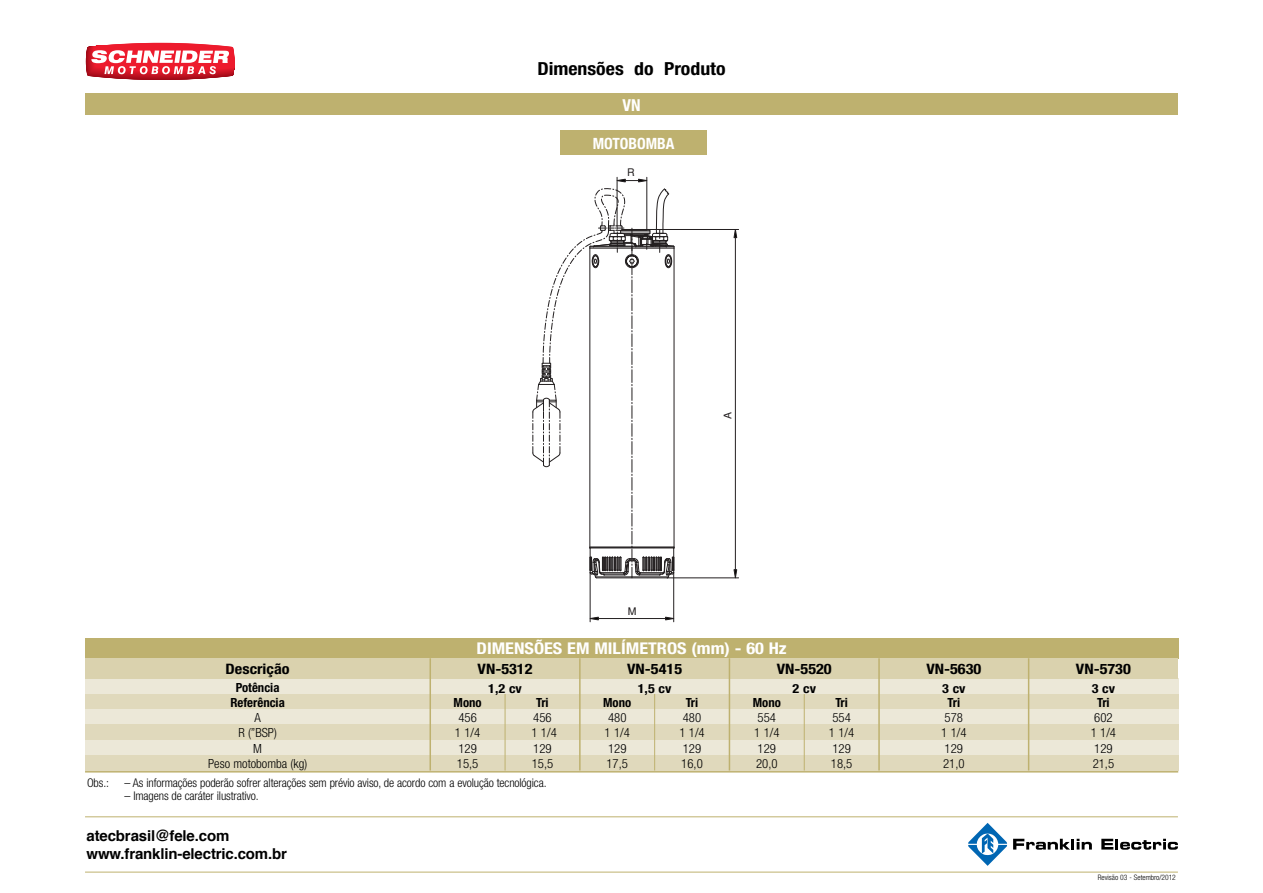
<style>
.page{position:relative;width:1263px;height:893px;background:#fff}
.page>*{position:absolute;margin:0;border:0;box-sizing:border-box;transform-origin:0 0}
.t1{font:700 condensed 18px "Helvetica Neue";color:#000;scale:1.1 1}
.t2{font:700 condensed 16.5px "Helvetica Neue";color:#fff}
.t3{font:700 condensed 16.2px "Helvetica Neue";color:#fff;scale:1.13 1}
.t4{font:700 condensed 15.6px "Helvetica Neue";color:#fff}
.t5{font:700 15px/18px "Helvetica";letter-spacing:-.01em;color:#000}
.t6{font:700 condensed 14.4px "Helvetica Neue";color:#000;scale:1.13 1}
.t7{font:300 condensed 12.6px/15.3px "Helvetica Neue";color:#000}
.t8{font:700 condensed 12.6px/15.3px "Helvetica Neue";color:#000;text-align:center}
.t9{font:700 condensed 12.6px "Helvetica Neue";color:#000;scale:1.13 1}
.t10{font:300 condensed 12px "Helvetica Neue";letter-spacing:-.01em;color:#000}
.t11{font:10.5px "Helvetica";color:#231f20}
.t12{font:300 condensed 7.5px "Helvetica Neue";color:#000}
</style>
<div class="page">
<svg style="left:1013px;top:839px;width:79px;height:11px"></svg>
<svg style="left:1101px;top:839px;width:77px;height:11px"></svg>
<svg style="left:968px;top:823px;width:39px;height:43px"></svg>
<hr style="left:85px;top:816px;width:1093px;height:1px;background:#beb16f">
<hr style="left:85px;top:872px;width:1093px;height:1px;background:#beb16f">
<svg style="left:86px;top:43px;width:149px;height:37px"></svg>
<div style="left:85px;top:94px;width:1093px;height:21px;background:#beb16f"></div>
<hr style="left:735px;top:238px;width:1px;height:332px;background:#231f20">
<hr style="left:667px;top:577px;width:72px;height:1px;background:#231f20">
<hr style="left:647px;top:229px;width:92px;height:1px;background:#231f20">
<svg style="left:733px;top:230px;width:4px;height:8px"></svg>
<svg style="left:733px;top:569px;width:4px;height:10px"></svg>
<hr style="left:598px;top:618px;width:67px;height:1px;background:#231f20">
<hr style="left:673px;top:573px;width:1px;height:49px;background:#231f20">
<hr style="left:590px;top:573px;width:1px;height:49px;background:#231f20">
<svg style="left:589px;top:616px;width:10px;height:5px"></svg>
<svg style="left:665px;top:616px;width:10px;height:5px"></svg>
<hr style="left:617px;top:177px;width:1px;height:52px;background:#231f20">
<hr style="left:646px;top:177px;width:1px;height:52px;background:#231f20">
<svg style="left:532px;top:178px;width:143px;height:401px"></svg>
<div style="left:560px;top:131px;width:147px;height:24px;background:#beb16f"></div>
<div style="left:85px;top:679px;width:1093px;height:15px;background:#ece8d8"></div>
<div style="left:85px;top:694px;width:1093px;height:15px;background:#e0d9bc"></div>
<div style="left:85px;top:709px;width:1093px;height:16px;background:#ece8d8"></div>
<div style="left:85px;top:725px;width:1093px;height:15px;background:#e0d9bc"></div>
<div style="left:85px;top:740px;width:1093px;height:15px;background:#ece8d8"></div>
<div style="left:85px;top:755px;width:1093px;height:15px;background:#e0d9bc"></div>
<div style="left:85px;top:638px;width:1093px;height:20px;background:#beb16f"></div>
<div style="left:85px;top:658px;width:345px;height:21px;background:#dad2ae"></div>
<div style="left:430px;top:658px;width:150px;height:21px;background:#dad2ae"></div>
<div style="left:580px;top:658px;width:149px;height:21px;background:#dad2ae"></div>
<div style="left:729px;top:658px;width:150px;height:21px;background:#dad2ae"></div>
<div style="left:879px;top:658px;width:150px;height:21px;background:#dad2ae"></div>
<div style="left:1029px;top:658px;width:149px;height:21px;background:#dad2ae"></div>
<hr style="left:505px;top:694px;width:1px;height:76px;background:#beb16f">
<hr style="left:654px;top:694px;width:1px;height:76px;background:#beb16f">
<hr style="left:804px;top:694px;width:1px;height:76px;background:#beb16f">
<hr style="left:429px;top:658px;width:2px;height:112px;background:#beb16f">
<hr style="left:579px;top:658px;width:2px;height:112px;background:#beb16f">
<hr style="left:729px;top:658px;width:1px;height:112px;background:#beb16f">
<hr style="left:878px;top:658px;width:2px;height:112px;background:#beb16f">
<hr style="left:1028px;top:658px;width:1px;height:112px;background:#beb16f">
<hr style="left:85px;top:771px;width:1093px;height:1px;background:#beb16f">
<h1 class="t1" style="left:537px;top:62px;width:173px">Dimensões do Produto</h1>
<h2 class="t2" style="left:622px;top:99px;width:20px">VN</h2>
<p class="t4" style="left:593px;top:138px;width:83px">MOTOBOMBA</p>
<p class="t11" style="left:627px;top:169px;width:9px">R</p>
<p class="t11" style="left:628px;top:608px;width:10px">M</p>
<p class="t11" style="left:724px;top:419px;width:9px;rotate:-90deg">A</p>
<p class="t6" style="left:226px;top:664px;width:58px">Descrição</p>
<p class="t8" style="left:230px;top:680px;width:56px">Potência<br>Referência</p>
<p class="t7" style="left:208px;top:711px;width:101px;text-align:center">A<br>R (”BSP)<br>M<br>Peso motobomba (kg)</p>
<p class="t3" style="left:477px;top:643px;width:276px">DIMENSÕES EM MILÍMETROS (mm) - 60 Hz</p>
<p class="t6" style="left:478px;top:664px;width:50px">VN-5312</p>
<p class="t6" style="left:627px;top:664px;width:50px">VN-5415</p>
<p class="t6" style="left:777px;top:664px;width:50px">VN-5520</p>
<p class="t6" style="left:926px;top:664px;width:50px">VN-5630</p>
<p class="t6" style="left:1076px;top:664px;width:50px">VN-5730</p>
<p class="t9" style="left:488px;top:684px;width:31px">1,2 cv</p>
<p class="t9" style="left:638px;top:684px;width:31px">1,5 cv</p>
<p class="t9" style="left:792px;top:684px;width:22px">2 cv</p>
<p class="t9" style="left:942px;top:684px;width:22px">3 cv</p>
<p class="t9" style="left:1092px;top:684px;width:22px">3 cv</p>
<p class="t8" style="left:454px;top:696px;width:30px">Mono</p>
<p class="t7" style="left:455px;top:711px;width:27px">456<br>1 1/4<br>129<br>15,5</p>
<p class="t8" style="left:536px;top:696px;width:14px">Tri</p>
<p class="t7" style="left:531px;top:711px;width:27px">456<br>1 1/4<br>129<br>15,5</p>
<p class="t8" style="left:603px;top:696px;width:30px">Mono</p>
<p class="t7" style="left:605px;top:711px;width:27px">480<br>1 1/4<br>129<br>17,5</p>
<p class="t8" style="left:686px;top:696px;width:14px">Tri</p>
<p class="t7" style="left:679px;top:711px;width:27px">480<br>1 1/4<br>129<br>16,0</p>
<p class="t8" style="left:753px;top:696px;width:30px">Mono</p>
<p class="t7" style="left:754px;top:711px;width:27px">554<br>1 1/4<br>129<br>20,0</p>
<p class="t8" style="left:835px;top:696px;width:14px">Tri</p>
<p class="t7" style="left:829px;top:711px;width:27px">554<br>1 1/4<br>129<br>18,5</p>
<p class="t8" style="left:947px;top:696px;width:14px">Tri</p>
<p class="t7" style="left:941px;top:711px;width:27px">578<br>1 1/4<br>129<br>21,0</p>
<p class="t8" style="left:1097px;top:696px;width:14px">Tri</p>
<p class="t7" style="left:1091px;top:711px;width:27px">602<br>1 1/4<br>129<br>21,5</p>
<p class="t10" style="left:87px;top:778px;width:23px">Obs.:</p>
<p class="t10" style="left:124px;top:778px;width:424px">– As informações poderão sofrer alterações sem prévio aviso, de acordo com a evolução tecnológica.</p>
<p class="t10" style="left:124px;top:792px;width:136px">– Imagens de caráter ilustrativo.</p>
<p class="t5" style="left:87px;top:828px;width:202px">atecbrasil@fele.com www.franklin-electric.com.br</p>
<p class="t12" style="left:1098px;top:874px;width:80px">Revisão 03 - Setembro/2012</p>
</div>
